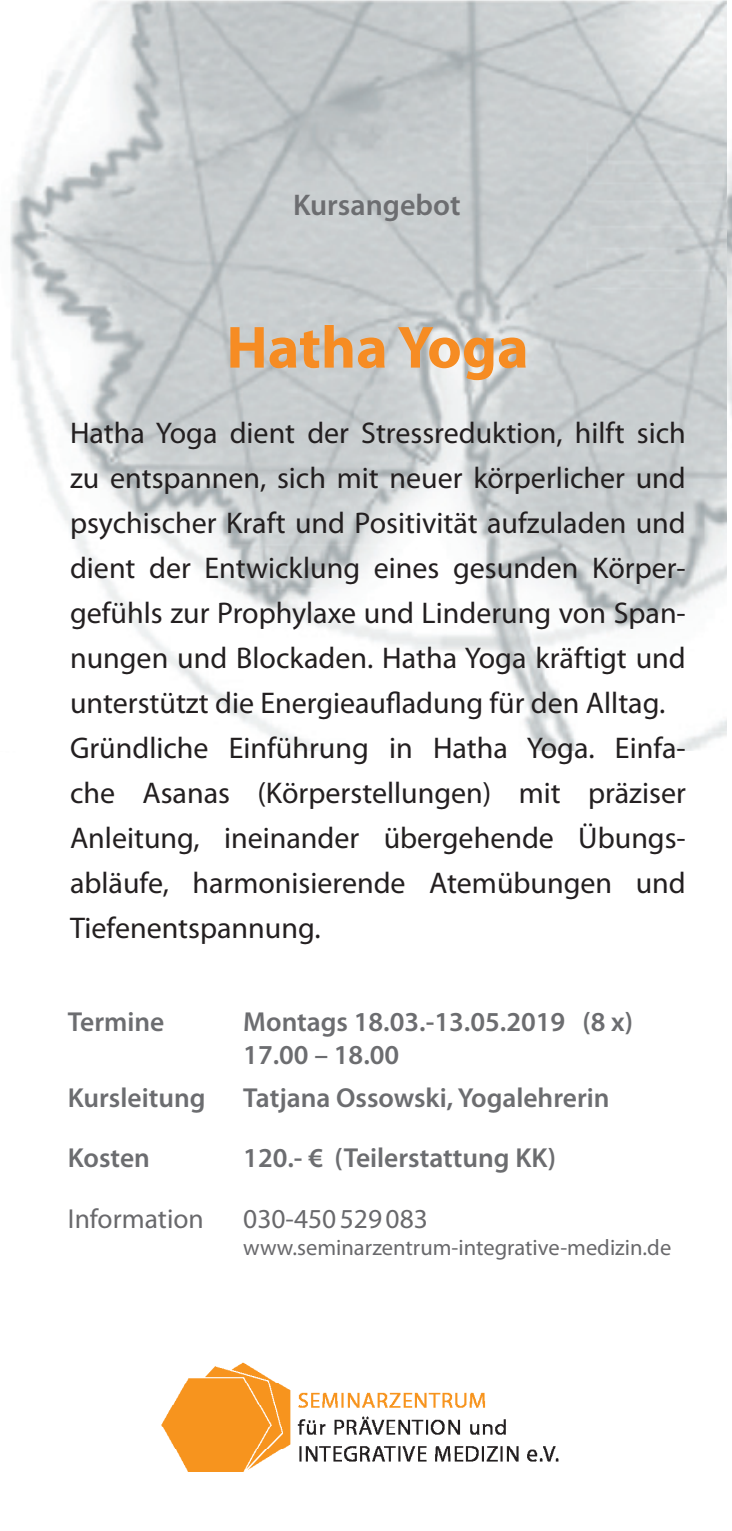
<style>
.page{position:relative;width:732px;height:1531px;background:#fff}
.page>*{position:absolute;margin:0;border:0;box-sizing:border-box;transform-origin:0 0}
.Headline{font:700 60px "Myriad Pro";color:#f68c23}
.Absatz_1_1_2_Zeilen{font:30px/45px "Myriad Pro";color:#231f20;text-align:justify}
.t1{font:600 30px "Myriad Pro";color:#6c6d70}
.Subheadline2{font:600 27.5px "Myriad Pro";color:#6c6d70}
.Subheadline{font:600 27.5px "Myriad Pro";color:#6c6d70}
.t2{font:27.5px "Myriad Pro";color:#69696c}
.t3{font:22.5px "Myriad Pro";color:#69696c}
</style>
<div class="page">
<img style="left:10px;top:0;width:718px;height:750px">
<img style="left:161px;top:1362px;width:398px;height:110px">
<p class="t1" style="left:293px;top:186px;width:169px">Kursangebot</p>
<p class="Headline" style="left:226px;top:308px;width:304px">Hatha Yoga</p>
<p class="Absatz_1_1_2_Zeilen" style="left:70px;top:410px;width:617px">Hatha Yoga dient der Stressreduktion, hilft sich zu entspannen, sich mit neuer körperlicher und psychischer Kraft und Positivität aufzuladen und dient der Entwicklung eines gesunden Körper&shy;gefühls zur Prophylaxe und Linderung von Span&shy;nungen und Blockaden. Hatha Yoga kräftigt und unterstützt die Energieaufladung für den Alltag.</p>
<p class="Absatz_1_1_2_Zeilen" style="left:70px;top:725px;width:617px">Gründliche Einführung in Hatha Yoga. Einfa&shy;che Asanas (Körperstellungen) mit präziser Anleitung, ineinander übergehende Übungs&shy;abläufe, harmonisierende Atemübungen und Tiefenentspannung.</p>
<p class="Subheadline2" style="left:68px;top:1004px;width:98px">Termine</p>
<p class="Subheadline2" style="left:243px;top:1004px;width:391px">Montags 18.03.-13.05.2019 (8 x)</p>
<p class="Subheadline2" style="left:243px;top:1037px;width:158px">17.00 – 18.00</p>
<p class="Subheadline" style="left:68px;top:1080px;width:139px">Kursleitung</p>
<p class="Subheadline2" style="left:243px;top:1080px;width:368px">Tatjana Ossowski, Yogalehrerin</p>
<p class="Subheadline2" style="left:68px;top:1140px;width:84px">Kosten</p>
<p class="Subheadline" style="left:243px;top:1140px;width:314px">120.- € (Teilerstattung KK)</p>
<p class="t2" style="left:68px;top:1202px;width:137px">Information</p>
<p class="t2" style="left:243px;top:1202px;width:186px">030-450529083</p>
<p class="t3" style="left:243px;top:1233px;width:429px">www.seminarzentrum-integrative-medizin.de</p>
</div>
